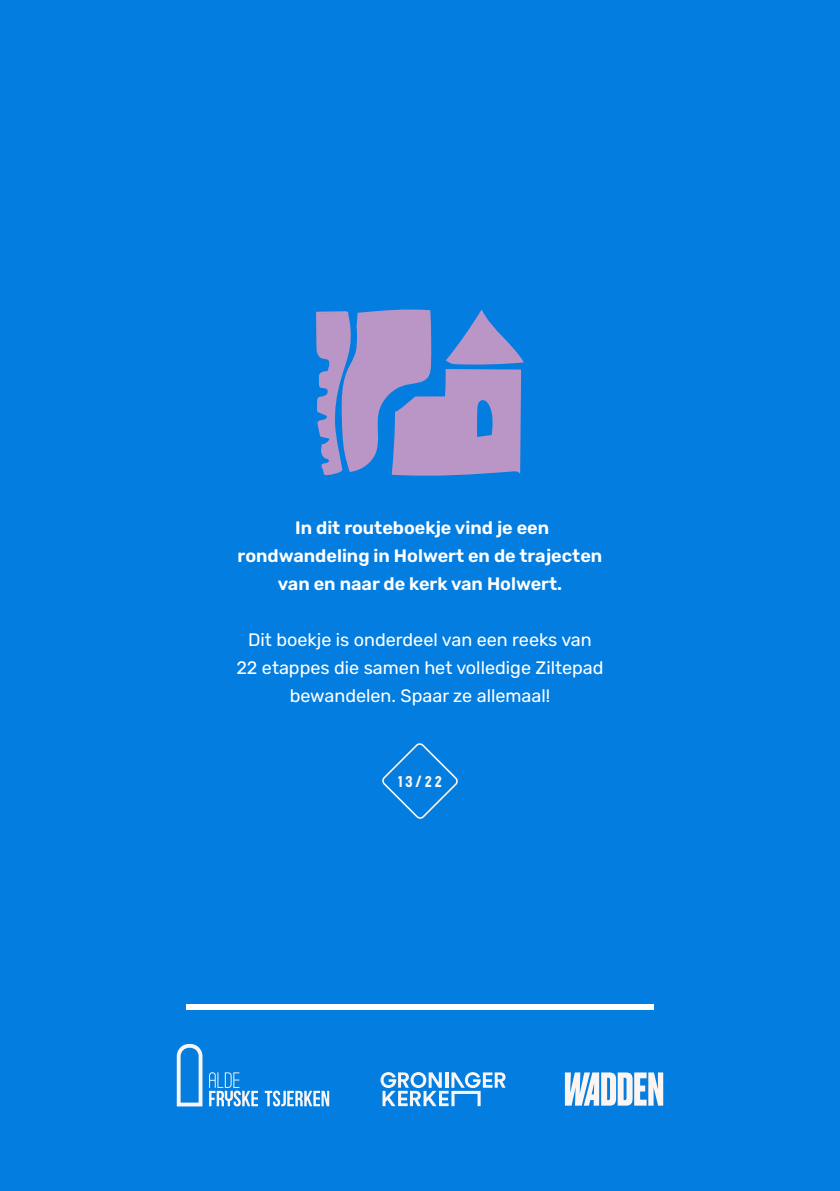
<style>
.page{position:relative;width:840px;height:1191px;background:#fff}
.page>*{position:absolute;margin:0;border:0;box-sizing:border-box;transform-origin:0 0}
.t1{font:18px/28px "Rubik";color:#fff;text-align:center}
.t2{font:600 18px/28px "Rubik";color:#fff;text-align:center}
.t3{font:800 14px "Targa Pro";color:#faf5f2}
</style>
<div class="page">
<div style="left:0;top:0;width:839px;height:1191px;background:#037de0"></div>
<svg style="left:380px;top:1072px;width:125px;height:34px"></svg>
<svg style="left:264px;top:1090px;width:65px;height:16px"></svg>
<svg style="left:209px;top:1072px;width:49px;height:34px"></svg>
<svg style="left:177px;top:1044px;width:25px;height:62px"></svg>
<svg style="left:564px;top:1072px;width:98px;height:33px"></svg>
<svg style="left:316px;top:309px;width:207px;height:167px"></svg>
<div style="left:186px;top:1004px;width:467px;height:5px;background:#fff"></div>
<svg style="left:382px;top:743px;width:76px;height:76px"></svg>
<p class="t2" style="left:237px;top:514px;width:366px">In dit routeboekje vind je een rondwandeling in Holwert en de trajecten van en naar de kerk van Holwert.</p>
<p class="t1" style="left:236px;top:626px;width:368px">Dit boekje is onderdeel van een reeks van<br>22 etappes die samen het volledige Ziltepad bewandelen. Spaar ze allemaal!</p>
<p class="t3" style="left:398px;top:770px;width:45px">13/22</p>
</div>
